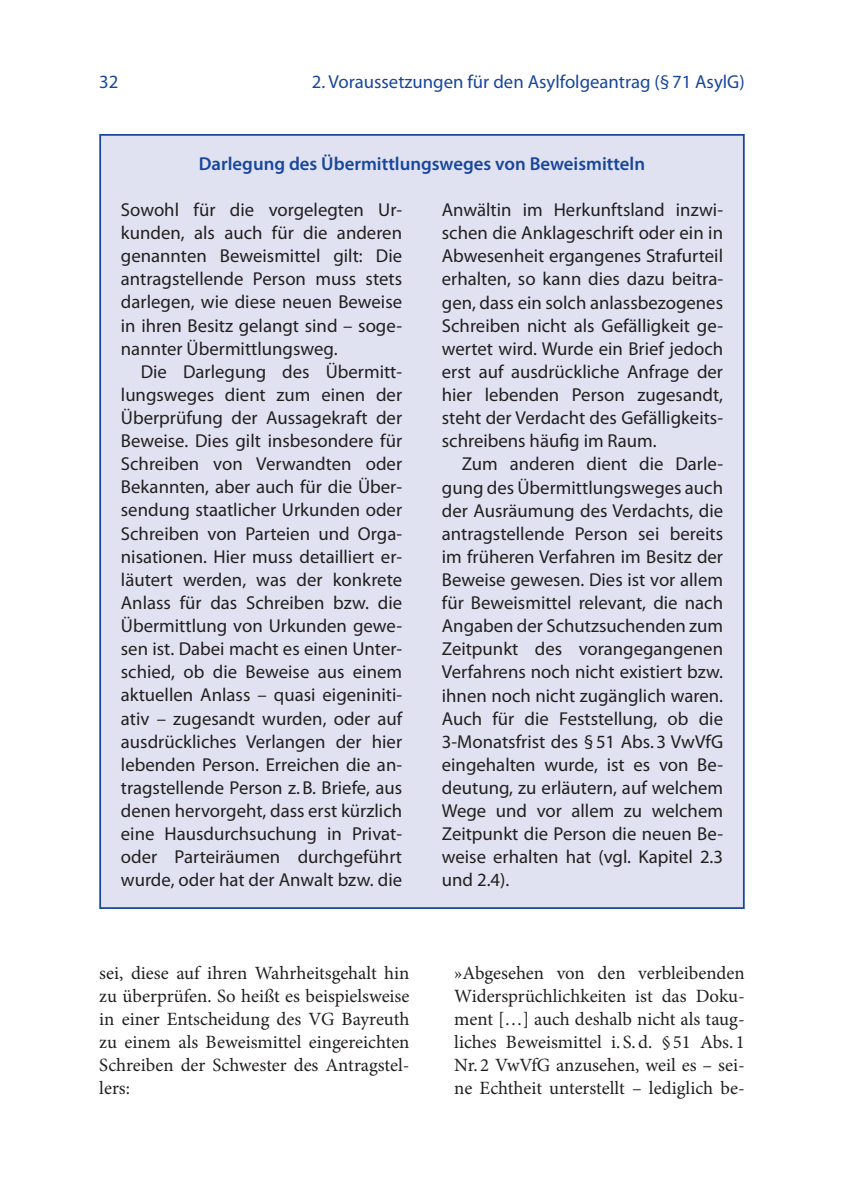
<style>
.page{position:relative;width:844px;height:1191px;background:#fff}
.page>*{position:absolute;margin:0;border:0;box-sizing:border-box;transform-origin:0 0}
.t1{font:18.72px/23.1px "Myriad Pro";color:#231f20;text-align:justify}
.t2{font:18.72px/23.1px "Minion Pro";color:#231f20;text-align:justify}
.t3{font:18.72px "Myriad Pro";color:#18469d}
.t4{font:600 18.72px "Myriad Pro";color:#18469d}
</style>
<div class="page">
<div style="left:100px;top:135px;width:643px;height:773px;background:#e0e2f1"></div>
<p class="t3" style="left:99px;top:71px;width:21px">32</p>
<p class="t3" style="left:312px;top:71px;width:434px">2. Voraussetzungen für den Asylfolgeantrag (§71 AsylG)</p>
<p class="t4" style="left:199px;top:151px;width:448px">Darlegung des Übermittlungsweges von Beweismitteln</p>
<p class="t1" style="left:121px;top:198px;width:283px">Sowohl für die vorgelegten Ur&shy;kunden, als auch für die anderen genannten Beweismittel gilt: Die antragstellende Person muss stets darlegen, wie diese neuen Beweise in ihren Besitz gelangt sind – soge&shy;nannter Übermittlungsweg.</p>
<p class="t1" style="left:121px;top:360px;width:283px;text-indent:20px">Die Darlegung des Übermitt&shy;lungsweges dient zum einen der Überprüfung der Aussagekraft der Beweise. Dies gilt insbesondere für Schreiben von Verwandten oder Bekannten, aber auch für die Über&shy;sendung staatlicher Urkunden oder Schreiben von Parteien und Orga&shy;nisationen. Hier muss detailliert er&shy;läutert werden, was der konkrete Anlass für das Schreiben bzw. die Übermittlung von Urkunden gewe&shy;sen ist. Dabei macht es einen Unter&shy;schied, ob die Beweise aus einem aktuellen Anlass – quasi eigeniniti&shy;ativ – zugesandt wurden, oder auf ausdrückliches Verlangen der hier lebenden Person. Erreichen die an&shy;tragstellende Person z. B. Briefe, aus denen hervorgeht, dass erst kürzlich eine Hausdurchsuchung in Privat&shy;oder Parteiräumen durchgeführt wurde, oder hat der Anwalt bzw. die</p>
<p class="t1" style="left:442px;top:198px;width:283px">Anwältin im Herkunftsland inzwi&shy;schen die Anklageschrift oder ein in Abwesenheit ergangenes Strafurteil erhalten, so kann dies dazu beitra&shy;gen, dass ein solch anlassbezogenes Schreiben nicht als Gefälligkeit ge&shy;wertet wird. Wurde ein Brief jedoch erst auf ausdrückliche Anfrage der hier lebenden Person zugesandt, steht der Verdacht des Gefälligkeits&shy;schreibens häufig im Raum.</p>
<p class="t1" style="left:442px;top:452px;width:283px;text-indent:20px">Zum anderen dient die Darle&shy;gung des Übermittlungsweges auch der Ausräumung des Verdachts, die antragstellende Person sei bereits im früheren Verfahren im Besitz der Beweise gewesen. Dies ist vor allem für Beweismittel relevant, die nach Angaben der Schutzsuchenden zum Zeitpunkt des vorangegangenen Verfahrens noch nicht existiert bzw. ihnen noch nicht zugänglich waren.<br>Auch für die Feststellung, ob die 3-Monatsfrist des §51 Abs. 3 VwVfG eingehalten wurde, ist es von Be&shy;deutung, zu erläutern, auf welchem Wege und vor allem zu welchem Zeitpunkt die Person die neuen Be&shy;weise erhalten hat (vgl. Kapitel 2.3 und 2.4).</p>
<p class="t2" style="left:99px;top:961px;width:312px">sei, diese auf ihren Wahrheitsgehalt hin zu überprüfen. So heißt es beispielsweise in einer Entscheidung des VG Bayreuth zu einem als Beweismittel eingereichten Schreiben der Schwester des Antragstel&shy;lers:</p>
<p class="t2" style="left:454px;top:961px;width:292px">»Abgesehen von den verbleibenden Widersprüchlichkeiten ist das Doku&shy;ment […] auch deshalb nicht als taug&shy;liches Beweismittel i. S.d. § 51 Abs. 1<br>Nr. 2 VwVfG anzusehen, weil es – sei&shy;ne Echtheit unterstellt – lediglich be-</p>
</div>
